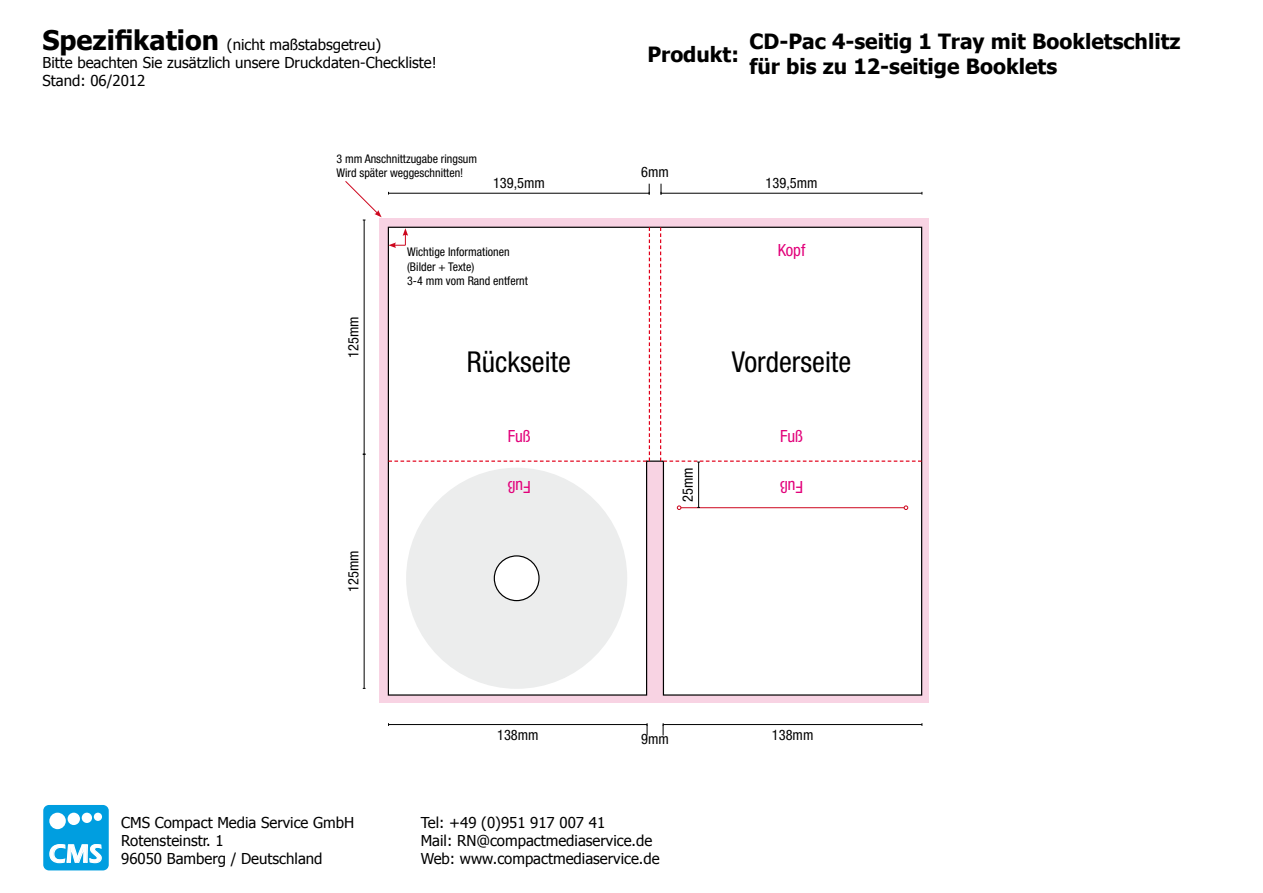
<style>
.page{position:relative;width:1263px;height:893px;background:#fff}
.page>*{position:absolute;margin:0;border:0;box-sizing:border-box;transform-origin:0 0}
.t1{font:condensed 28.8px "Helvetica Neue";color:#000}
.t2{font:600 26.25px "Eras ITC";color:#fff}
.t3{font:700 21px/25.2px "Tahoma";color:#000}
.t4{font:condensed 16.8px "Helvetica Neue";color:#e2007a}
.t5{font:15px/18px "Tahoma";color:#000}
.t6{font:condensed 14.4px "Helvetica Neue";color:#000}
.t7{font:condensed 12px/14.4px "Helvetica Neue";color:#000}
.s1{font-weight:700;font-size:27px}
</style>
<div class="page">
<div style="left:43px;top:805px;width:66px;height:65px;background:#009ee0;border-radius:6px"></div>
<svg style="left:49px;top:812px;width:53px;height:52px"></svg>
<div style="left:379px;top:218px;width:550px;height:485px;background:#f8d3e3"></div>
<svg style="left:387px;top:226px;width:536px;height:470px;background:#f8f6f7"></svg>
<hr style="left:388px;top:724px;width:259px;height:1px;background:#000">
<hr style="left:388px;top:193px;width:261px;height:1px;background:#000">
<hr style="left:663px;top:724px;width:259px;height:1px;background:#000">
<hr style="left:661px;top:193px;width:261px;height:1px;background:#000">
<hr style="left:364px;top:220px;width:1px;height:234px;background:#000">
<hr style="left:364px;top:454px;width:1px;height:234px;background:#000">
<svg style="left:345px;top:181px;width:37px;height:40px"></svg>
<div style="left:388px;top:227px;width:262px;height:235px;background:#fff"></div>
<svg style="left:663px;top:723px;width:1px;height:12px"></svg>
<svg style="left:647px;top:723px;width:1px;height:12px"></svg>
<div style="left:406px;top:468px;width:221px;height:221px;background:#eceded;border-radius:50%"></div>
<div style="left:494px;top:556px;width:45px;height:45px;background:#fff;border-radius:50%"></div>
<div style="left:494px;top:555px;width:46px;height:46px;border:1px solid #000;border-radius:50%"></div>
<hr style="left:681px;top:507px;width:223px;height:1px;background:#cd071e">
<svg style="left:677px;top:505px;width:4px;height:5px"></svg>
<svg style="left:904px;top:505px;width:4px;height:5px"></svg>
<hr style="left:698px;top:462px;width:1px;height:45px;background:#000">
<div style="left:660px;top:227px;width:262px;height:236px;background:#fff"></div>
<p class="t5" style="left:43px;top:34px;width:396px"><span class="s1">Spezifikation</span> (nicht maßstabsgetreu)<br>Bitte beachten Sie zusätzlich unsere Druckdaten-Checkliste!<br>Stand: 06/2012</p>
<p class="t7" style="left:336px;top:151px;width:142px">3 mm Anschnittzugabe ringsum<br>Wird später weggeschnitten!</p>
<p class="t6" style="left:493px;top:175px;width:53px">139,5mm</p>
<p class="t6" style="left:345px;top:358px;width:43px;rotate:-90deg">125mm</p>
<p class="t7" style="left:407px;top:245px;width:122px">Wichtige Informationen (Bilder + Texte)<br>3-4 mm vom Rand entfernt</p>
<h1 class="t1" style="left:467px;top:346px;width:105px">Rückseite</h1>
<h3 class="t3" style="left:647px;top:40px;width:93px">Produkt:</h3>
<h3 class="t3" style="left:749px;top:28px;width:432px">CD-Pac 4-seitig 1 Tray mit Bookletschlitz für bis zu 12-seitige Booklets</h3>
<p class="t6" style="left:641px;top:164px;width:29px">6mm</p>
<p class="t6" style="left:766px;top:175px;width:53px">139,5mm</p>
<p class="t4" style="left:778px;top:240px;width:29px">Kopf</p>
<h1 class="t1" style="left:732px;top:346px;width:121px">Vorderseite</h1>
<p class="t6" style="left:345px;top:592px;width:43px;rotate:-90deg">125mm</p>
<p class="t4" style="left:508px;top:426px;width:25px">Fuß</p>
<p class="t4" style="left:780px;top:426px;width:25px">Fuß</p>
<p class="t4" style="left:803px;top:496px;width:25px;rotate:-180deg">Fuß</p>
<p class="t6" style="left:679px;top:502px;width:36px;rotate:-90deg">25mm</p>
<p class="t4" style="left:531px;top:496px;width:25px;rotate:-180deg">Fuß</p>
<p class="t6" style="left:497px;top:727px;width:43px">138mm</p>
<p class="t6" style="left:641px;top:730px;width:29px">9mm</p>
<p class="t6" style="left:772px;top:727px;width:43px">138mm</p>
<p class="t5" style="left:121px;top:812px;width:234px">CMS Compact Media Service GmbH<br>Rotensteinstr. 1<br>96050 Bamberg / Deutschland</p>
<p class="t5" style="left:421px;top:812px;width:233px">Tel: +49 (0)951 917 007 41<br>Mail: RN@compactmediaservice.de</p>
<h2 class="t2" style="left:49px;top:839px;width:55px">CMS</h2>
<p class="t5" style="left:421px;top:848px;width:240px">Web: www.compactmediaservice.de</p>
</div>
